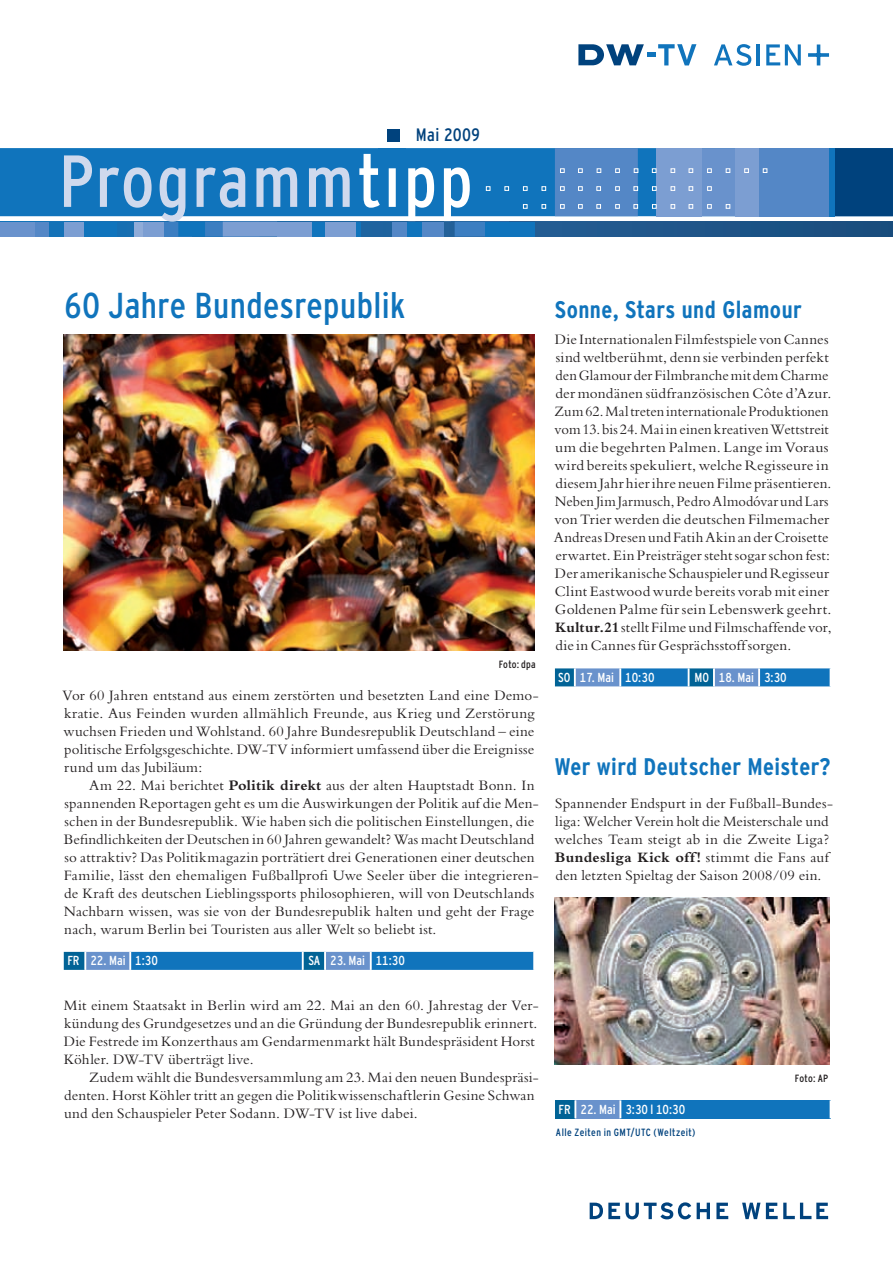
<style>
.page{position:relative;width:893px;height:1263px;background:#fff}
.page>*{position:absolute;margin:0;border:0;box-sizing:border-box;transform-origin:0 0}
.t1{font:condensed 73.5px "Interstate DW";letter-spacing:.035em;color:#cfd9ed}
.t2{font:condensed 36px "Interstate DW";letter-spacing:.01em;color:#1074bc}
.t3{font:700 condensed 24px "Interstate DW Line";letter-spacing:.015em;color:#1074bc}
.t4{font:condensed 18px "Interstate DW";letter-spacing:.015em;color:#00427d}
.t5{font:15px/18px "Bembo";letter-spacing:.01em;color:#231f20}
.t6{font:condensed 13.05px "Interstate DW Line";color:#fff}
.t7{font:condensed 10.5px "Interstate DW";letter-spacing:.045em;color:#00427d}
.t8{font:condensed 10.5px "Interstate DW Line";letter-spacing:.025em;color:#231f20}
.s1{color:#fff}
.s2{font-weight:700}
</style>
<div class="page">
<svg style="left:590px;top:1202px;width:101px;height:17px"></svg>
<svg style="left:697px;top:1203px;width:13px;height:16px"></svg>
<svg style="left:716px;top:1203px;width:12px;height:16px"></svg>
<svg style="left:742px;top:1203px;width:18px;height:16px"></svg>
<svg style="left:766px;top:1203px;width:62px;height:16px"></svg>
<svg style="left:49px;top:222px;width:844px;height:15px;background:#1d588d"></svg>
<div style="left:0;top:148px;width:893px;height:68px;background:#1074bc"></div>
<div style="left:674px;top:148px;width:64px;height:68px;background:#6992cc"></div>
<div style="left:735px;top:148px;width:32px;height:68px;background:#7c9ed2"></div>
<div style="left:656px;top:148px;width:46px;height:68px;background:#7c9ed2"></div>
<div style="left:555px;top:148px;width:83px;height:68px;background:#5487c6"></div>
<div style="left:759px;top:148px;width:70px;height:68px;background:#5487c6"></div>
<svg style="left:578px;top:186px;width:5px;height:5px"></svg>
<svg style="left:615px;top:186px;width:5px;height:5px"></svg>
<svg style="left:486px;top:186px;width:4px;height:5px"></svg>
<svg style="left:504px;top:186px;width:5px;height:5px"></svg>
<svg style="left:523px;top:186px;width:5px;height:5px"></svg>
<svg style="left:542px;top:186px;width:4px;height:5px"></svg>
<svg style="left:560px;top:186px;width:5px;height:5px"></svg>
<svg style="left:560px;top:168px;width:5px;height:5px"></svg>
<svg style="left:578px;top:168px;width:5px;height:5px"></svg>
<svg style="left:597px;top:168px;width:4px;height:5px"></svg>
<svg style="left:615px;top:168px;width:5px;height:5px"></svg>
<svg style="left:634px;top:168px;width:4px;height:5px"></svg>
<svg style="left:523px;top:204px;width:5px;height:5px"></svg>
<svg style="left:542px;top:204px;width:4px;height:5px"></svg>
<svg style="left:560px;top:204px;width:5px;height:5px"></svg>
<svg style="left:578px;top:204px;width:5px;height:5px"></svg>
<svg style="left:689px;top:186px;width:4px;height:5px"></svg>
<svg style="left:707px;top:186px;width:5px;height:5px"></svg>
<svg style="left:596px;top:186px;width:5px;height:5px"></svg>
<svg style="left:633px;top:186px;width:5px;height:5px"></svg>
<svg style="left:652px;top:186px;width:5px;height:5px"></svg>
<svg style="left:671px;top:186px;width:4px;height:5px"></svg>
<svg style="left:652px;top:168px;width:4px;height:5px"></svg>
<svg style="left:671px;top:168px;width:4px;height:5px"></svg>
<svg style="left:689px;top:168px;width:4px;height:5px"></svg>
<svg style="left:707px;top:168px;width:5px;height:5px"></svg>
<svg style="left:726px;top:168px;width:4px;height:5px"></svg>
<svg style="left:744px;top:168px;width:5px;height:5px"></svg>
<svg style="left:763px;top:148px;width:130px;height:68px"></svg>
<svg style="left:633px;top:204px;width:5px;height:5px"></svg>
<svg style="left:652px;top:204px;width:5px;height:5px"></svg>
<svg style="left:671px;top:204px;width:4px;height:5px"></svg>
<svg style="left:689px;top:204px;width:4px;height:5px"></svg>
<svg style="left:707px;top:204px;width:5px;height:5px"></svg>
<svg style="left:726px;top:204px;width:4px;height:5px"></svg>
<svg style="left:596px;top:204px;width:5px;height:5px"></svg>
<svg style="left:615px;top:204px;width:5px;height:5px"></svg>
<div style="left:387px;top:129px;width:12px;height:13px;background:#00427d"></div>
<div style="left:0;top:222px;width:35px;height:15px;background:#6992cc"></div>
<div style="left:35px;top:222px;width:14px;height:15px;background:#5487c6"></div>
<div style="left:64px;top:222px;width:30px;height:15px;background:#7c9ed2"></div>
<div style="left:84px;top:222px;width:32px;height:15px;background:#1074bc"></div>
<div style="left:134px;top:222px;width:9px;height:15px;background:#90acd8"></div>
<div style="left:143px;top:222px;width:21px;height:15px;background:#7c9ed2"></div>
<div style="left:164px;top:222px;width:27px;height:15px;background:#3c7ec1"></div>
<svg style="left:178px;top:222px;width:99px;height:15px"></svg>
<div style="left:277px;top:222px;width:35px;height:15px;background:#7c9ed2"></div>
<div style="left:312px;top:222px;width:13px;height:15px;background:#1074bc"></div>
<div style="left:325px;top:222px;width:31px;height:15px;background:#7c9ed2"></div>
<hr style="left:356px;top:222px;width:4px;height:15px;background:#1074bc">
<div style="left:392px;top:222px;width:18px;height:15px;background:#5487c6"></div>
<div style="left:407px;top:222px;width:19px;height:15px;background:#1074bc"></div>
<div style="left:422px;top:222px;width:21px;height:15px;background:#5487c6"></div>
<svg style="left:455px;top:222px;width:30px;height:15px"></svg>
<div style="left:485px;top:222px;width:50px;height:15px;background:#1074bc"></div>
<svg style="left:714px;top:44px;width:37px;height:22px"></svg>
<hr style="left:757px;top:44px;width:3px;height:21px;background:#1074bc">
<svg style="left:766px;top:44px;width:35px;height:21px"></svg>
<div style="left:647px;top:52px;width:9px;height:5px;background:#1074bc"></div>
<svg style="left:658px;top:44px;width:38px;height:21px"></svg>
<svg style="left:578px;top:44px;width:66px;height:21px"></svg>
<hr style="left:817px;top:44px;width:3px;height:21px;background:#1074bc">
<svg style="left:808px;top:53px;width:21px;height:4px"></svg>
<svg style="left:64px;top:952px;width:470px;height:18px;background:#257bbd"></svg>
<svg style="left:555px;top:668px;width:276px;height:18px;background:#3783bf"></svg>
<div style="left:555px;top:1100px;width:20px;height:18px;background:#016396"></div>
<div style="left:575px;top:1100px;width:45px;height:18px;background:#6992cc"></div>
<div style="left:620px;top:1100px;width:210px;height:18px;background:#1074bc"></div>
<svg style="left:574px;top:1100px;width:2px;height:18px"></svg>
<svg style="left:619px;top:1100px;width:2px;height:18px"></svg>
<img style="left:64px;top:334px;width:471px;height:316px">
<img style="left:555px;top:898px;width:274px;height:166px">
<p class="t4" style="left:416px;top:125px;width:65px">Mai 2009</p>
<h1 class="t1" style="left:59px;top:140px;width:415px">Programm<span class="s1">tipp</span></h1>
<h2 class="t2" style="left:64px;top:286px;width:343px">60 Jahre Bundesrepublik</h2>
<p class="t8" style="left:499px;top:659px;width:38px">Foto: dpa</p>
<p class="t5" style="left:63px;top:686px;width:478px">Vor 60 Jahren entstand aus einem zerstörten und besetzten Land eine Demo&shy;kratie. Aus Feinden wurden allmählich Freunde, aus Krieg und Zerstörung wuchsen Frieden und Wohlstand. 60 Jahre Bundesrepublik Deutschland – eine politische Erfolgsgeschichte. DW-TV informiert umfassend über die Ereignisse rund um das Jubiläum:</p>
<p class="t5" style="left:64px;top:776px;width:477px;text-indent:26px">Am 22. Mai berichtet <span class="s2">Politik direkt</span> aus der alten Hauptstadt Bonn. In spannenden Reportagen geht es um die Auswirkungen der Politik auf die Men&shy;schen in der Bundesrepublik. Wie haben sich die politischen Einstellungen, die Befindlichkeiten der Deutschen in 60 Jahren gewandelt? Was macht Deutschland so attraktiv? Das Politikmagazin porträtiert drei Generationen einer deutschen Familie, lässt den ehemaligen Fußballprofi Uwe Seeler über die integrieren&shy;de Kraft des deutschen Lieblingssports philosophieren, will von Deutschlands Nachbarn wissen, was sie von der Bundesrepublik halten und geht der Frage nach, warum Berlin bei Touristen aus aller Welt so beliebt ist.</p>
<p class="t6" style="left:67px;top:953px;width:92px">FR 22. Mai 1:30</p>
<p class="t6" style="left:308px;top:953px;width:98px">SA 23. Mai 11:30</p>
<p class="t5" style="left:64px;top:996px;width:477px">Mit einem Staatsakt in Berlin wird am 22. Mai an den 60. Jahrestag der Ver&shy;kündung des Grundgesetzes und an die Gründung der Bundesrepublik erinnert.<br>Die Festrede im Konzerthaus am Gendarmenmarkt hält Bundespräsident Horst Köhler. DW-TV überträgt live.</p>
<p class="t5" style="left:64px;top:1068px;width:476px;text-indent:25px">Zudem wählt die Bundesversammlung am 23. Mai den neuen Bundespräsi&shy;denten. Horst Köhler tritt an gegen die Politikwissenschaftlerin Gesine Schwan und den Schauspieler Peter Sodann. DW-TV ist live dabei.</p>
<h3 class="t3" style="left:555px;top:296px;width:249px">Sonne, Stars und Glamour</h3>
<p class="t5" style="left:554px;top:330px;width:279px">Die Internationalen Filmfestspiele von Cannes sind weltberühmt, denn sie verbinden perfekt den Glamour der Filmbranche mit dem Charme der mondänen südfranzösischen Côte d’Azur.<br>Zum 62. Mal treten internationale Produktionen vom 13. bis 24. Mai in einen kreativen Wettstreit um die begehrten Palmen. Lange im Voraus wird bereits spekuliert, welche Regisseure in diesem Jahr hier ihre neuen Filme präsentieren.<br>Neben Jim Jarmusch, Pedro Almodóvar und Lars von Trier werden die deutschen Filmemacher Andreas Dresen und Fatih Akin an der Croisette erwartet. Ein Preisträger steht sogar schon fest:<br>Der amerikanische Schauspieler und Regisseur Clint Eastwood wurde bereits vorab mit einer Goldenen Palme für sein Lebenswerk geehrt.<br><span class="s2">Kultur.21</span> stellt Filme und Filmschaffende vor, die in Cannes für Gesprächsstoff sorgen.</p>
<p class="t6" style="left:558px;top:670px;width:98px">SO 17. Mai 10:30</p>
<p class="t6" style="left:694px;top:670px;width:94px">MO 18. Mai 3:30</p>
<h3 class="t3" style="left:555px;top:753px;width:277px">Wer wird Deutscher Meister?</h3>
<p class="t5" style="left:554px;top:794px;width:280px">Spannender Endspurt in der Fußball-Bundes&shy;liga: Welcher Verein holt die Meisterschale und welches Team steigt ab in die Zweite Liga?<br><span class="s2">Bundesliga Kick off!</span> stimmt die Fans auf den letzten Spieltag der Saison 2008/09 ein.</p>
<p class="t6" style="left:558px;top:1102px;width:128px">FR 22. Mai 3:30 l 10:30</p>
<p class="t7" style="left:556px;top:1127px;width:141px">Alle Zeiten in GMT/UTC (Weltzeit)</p>
<p class="t8" style="left:795px;top:1073px;width:35px">Foto: AP</p>
</div>
